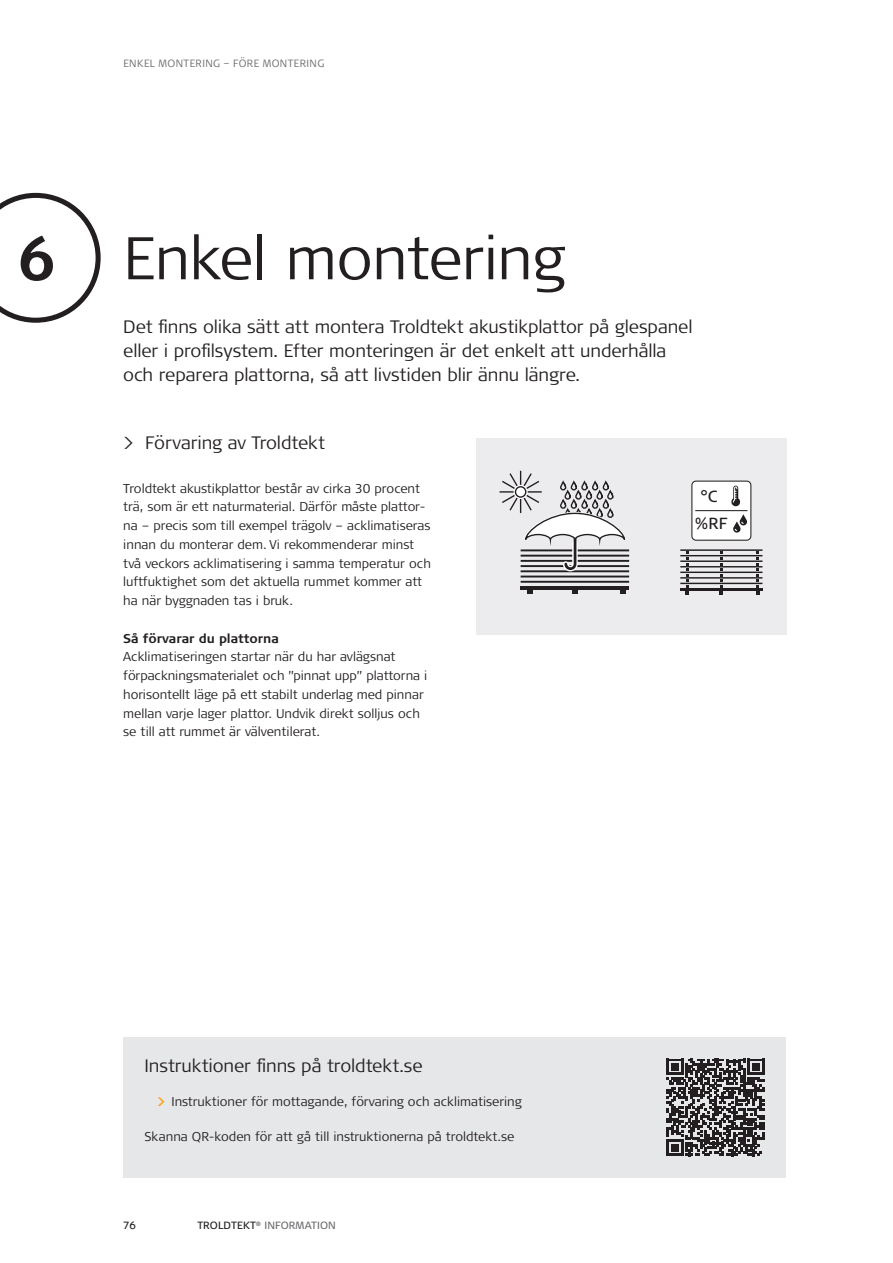
<style>
.page{position:relative;width:893px;height:1263px;background:#fff}
.page>*{position:absolute;margin:0;border:0;box-sizing:border-box;transform-origin:0 0}
.Rubrik{font:300 60px "Signa Pro";letter-spacing:-.01em;color:#231f20}
.t1{font:700 60px "Signa Pro";color:#231f20}
.t2{font:20.55px "Signa Column";color:#231f20}
.Underrubrik{font:300 18px/24px "Signa Pro";letter-spacing:-.005em;color:#231f20}
.t3{font:16.05px/27.2px "Signa Column";color:#231f20;text-align:center}
.Brødtekst{font:300 12.75px/18.8px "Signa Pro";color:#231f20}
.Henvisning_QR_boks{font:300 12.75px "Signa Pro";color:#231f20}
.Mellemrubrik{font:700 12.75px "Signa Pro";color:#231f20}
.t4{font:300 10.5px "Signa Pro";letter-spacing:.035em;color:#6c6d70}
.t5{font:10.5px "Signa Pro";letter-spacing:.01em;color:#6c6d70}
.t6{font:10.5px "Signa Pro";color:#231f20}
.s1{font-weight:700;color:#f9a51b}
.s2{color:#231f20}
</style>
<div class="page">
<div style="left:476px;top:438px;width:311px;height:197px;background:#ececee"></div>
<div style="left:123px;top:1037px;width:663px;height:141px;background:#e6e7e9"></div>
<svg style="left:667px;top:1059px;width:97px;height:97px"></svg>
<svg style="left:0;top:193px;width:101px;height:130px"></svg>
<hr style="left:521px;top:586px;width:108px;height:3px;background:#231f20">
<svg style="left:527px;top:589px;width:5px;height:5px"></svg>
<svg style="left:572px;top:589px;width:5px;height:5px"></svg>
<svg style="left:620px;top:589px;width:5px;height:5px"></svg>
<hr style="left:521px;top:581px;width:108px;height:2px;background:#231f20">
<hr style="left:521px;top:576px;width:108px;height:1px;background:#231f20">
<hr style="left:521px;top:570px;width:108px;height:2px;background:#231f20">
<hr style="left:521px;top:565px;width:108px;height:2px;background:#231f20">
<hr style="left:521px;top:560px;width:108px;height:2px;background:#231f20">
<hr style="left:521px;top:555px;width:108px;height:2px;background:#231f20">
<hr style="left:521px;top:549px;width:108px;height:2px;background:#231f20">
<hr style="left:499px;top:491px;width:22px;height:2px;background:#231f20">
<svg style="left:500px;top:471px;width:127px;height:102px"></svg>
<svg style="left:691px;top:480px;width:61px;height:61px;background:#e1e1e1"></svg>
<hr style="left:680px;top:588px;width:82px;height:3px;background:#231f20">
<hr style="left:680px;top:583px;width:82px;height:1px;background:#231f20">
<hr style="left:680px;top:577px;width:82px;height:2px;background:#231f20">
<hr style="left:680px;top:572px;width:82px;height:1px;background:#231f20">
<hr style="left:680px;top:566px;width:82px;height:1px;background:#231f20">
<hr style="left:680px;top:560px;width:82px;height:2px;background:#231f20">
<hr style="left:680px;top:555px;width:82px;height:1px;background:#231f20">
<hr style="left:680px;top:549px;width:82px;height:2px;background:#231f20">
<svg style="left:685px;top:552px;width:4px;height:42px"></svg>
<svg style="left:719px;top:552px;width:4px;height:42px"></svg>
<svg style="left:756px;top:552px;width:3px;height:42px"></svg>
<p class="t1" style="left:18px;top:217px;width:40px">6</p>
<p class="t4" style="left:123px;top:56px;width:202px">ENKEL MONTERING – FÖRE MONTERING</p>
<p class="Rubrik" style="left:123px;top:217px;width:443px">Enkel montering</p>
<p class="Underrubrik" style="left:123px;top:314px;width:571px">Det finns olika sätt att montera Troldtekt akustikplattor på glespanel eller i profilsystem. Efter monteringen är det enkelt att underhålla och reparera plattorna, så att livstiden blir ännu längre.</p>
<p class="t2" style="left:233px;top:269px;width:92px">23 +/- 2°C</p>
<p class="Underrubrik" style="left:123px;top:430px;width:203px">&gt; Förvaring av Troldtekt</p>
<p class="Brødtekst" style="left:123px;top:478px;width:309px">Troldtekt akustikplattor består av cirka 30 procent trä, som är ett naturmaterial. Därför måste plattor&shy;na – precis som till exempel trägolv – acklimatiseras innan du monterar dem. Vi rekommenderar minst två veckors acklimatisering i samma temperatur och luftfuktighet som det aktuella rummet kommer att ha när byggnaden tas i bruk.</p>
<p class="Mellemrubrik" style="left:123px;top:629px;width:157px">Så förvarar du plattorna</p>
<p class="Brødtekst" style="left:123px;top:647px;width:306px">Acklimatiseringen startar när du har avlägsnat förpackningsmaterialet och ”pinnat upp” plattorna i horisontellt läge på ett stabilt underlag med pinnar mellan varje lager plattor. Undvik direkt solljus och se till att rummet är välventilerat.</p>
<p class="t3" style="left:695px;top:483px;width:34px">°C %RF</p>
<p class="Underrubrik" style="left:145px;top:1052px;width:280px">Instruktioner finns på troldtekt.se</p>
<p class="Henvisning_QR_boks" style="left:157px;top:1093px;width:366px"><span class="s1">&gt;</span> Instruktioner för mottagande, förvaring och acklimatisering</p>
<p class="Brødtekst" style="left:145px;top:1126px;width:371px">Skanna QR-koden för att gå till instruktionerna på troldtekt.se</p>
<p class="t6" style="left:123px;top:1218px;width:14px">76</p>
<p class="t5" style="left:197px;top:1218px;width:140px"><span class="s2">TROLDTEKT</span><sup>®</sup> INFORMATION</p>
</div>
